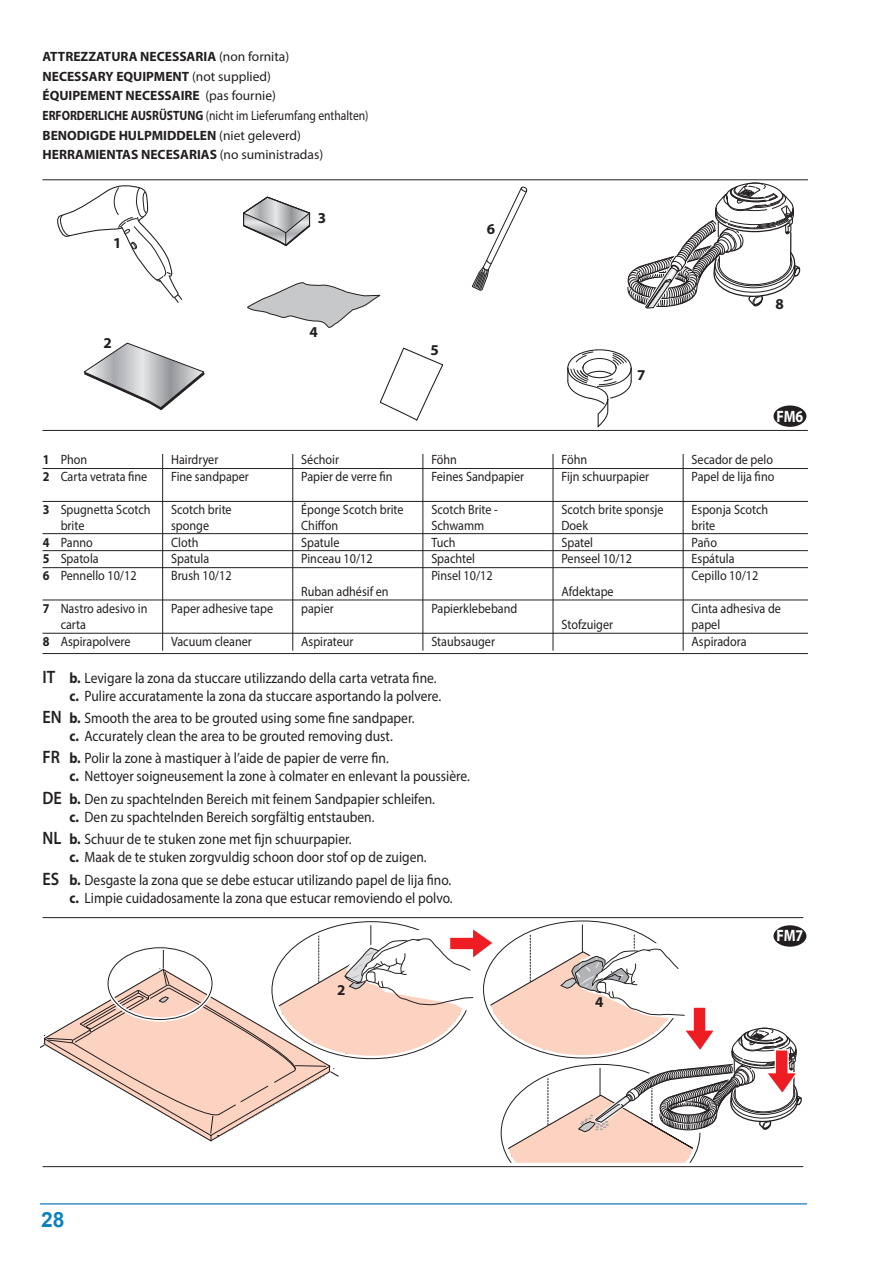
<style>
.page{position:relative;width:893px;height:1263px;background:#fff}
.page>*{position:absolute;margin:0;border:0;box-sizing:border-box;transform-origin:0 0}
.t1{font:700 21px "Arial";color:#0c81be}
.t2{font:700 16.5px "Myriad Pro";letter-spacing:-.005em;color:#fff;scale:.85 1}
.t3{font:700 15.15px "Myriad Pro";color:#231f20}
.t4{font:15px "Myriad Pro";color:#231f20;scale:.9 1}
.t5{font:700 15px "Myriad Pro";color:#231f20}
.t6{font:13.5px/16.5px "Myriad Pro";color:#231f20;scale:.9 1}
.t7{font:700 13.5px "Myriad Pro";color:#231f20}
.t8{font:13.5px "Myriad Pro";color:#231f20;scale:.86 1}
.s1{font-weight:400}
.s2{font-weight:700}
.s3{font-weight:600;font-size:18px}
</style>
<div class="page">
<hr style="left:40px;top:1203px;width:767px;height:1px;background:#3e8ec6">
<hr style="left:43px;top:430px;width:765px;height:1px;background:#231f20">
<hr style="left:43px;top:180px;width:765px;height:1px;background:#231f20">
<svg style="left:57px;top:185px;width:126px;height:118px"></svg>
<svg style="left:627px;top:182px;width:173px;height:127px"></svg>
<svg style="left:84px;top:343px;width:121px;height:67px"></svg>
<svg style="left:247px;top:282px;width:133px;height:46px"></svg>
<svg style="left:379px;top:347px;width:65px;height:74px"></svg>
<svg style="left:471px;top:186px;width:57px;height:105px"></svg>
<svg style="left:567px;top:349px;width:65px;height:79px"></svg>
<svg style="left:243px;top:196px;width:68px;height:50px"></svg>
<hr style="left:43px;top:917px;width:760px;height:1px;background:#231f20">
<svg style="left:40px;top:920px;width:766px;height:248px"></svg>
<hr style="left:162px;top:454px;width:1px;height:197px;background:#231f20">
<hr style="left:292px;top:454px;width:1px;height:197px;background:#231f20">
<hr style="left:422px;top:454px;width:1px;height:197px;background:#231f20">
<hr style="left:553px;top:454px;width:1px;height:197px;background:#231f20">
<hr style="left:683px;top:454px;width:1px;height:197px;background:#231f20">
<hr style="left:43px;top:468px;width:765px;height:1px;background:#231f20">
<hr style="left:43px;top:501px;width:765px;height:1px;background:#231f20">
<hr style="left:43px;top:533px;width:765px;height:1px;background:#231f20">
<hr style="left:43px;top:550px;width:765px;height:1px;background:#231f20">
<hr style="left:43px;top:567px;width:765px;height:1px;background:#231f20">
<hr style="left:43px;top:600px;width:765px;height:1px;background:#231f20">
<hr style="left:43px;top:633px;width:765px;height:1px;background:#231f20">
<hr style="left:43px;top:653px;width:765px;height:1px;background:#231f20">
<div style="left:773px;top:405px;width:34px;height:23px;background:#231f20;border-radius:50%"></div>
<div style="left:772px;top:404px;width:36px;height:24px;border:2px solid #fff;border-radius:50%"></div>
<div style="left:773px;top:924px;width:34px;height:23px;background:#231f20;border-radius:50%"></div>
<div style="left:772px;top:924px;width:36px;height:24px;border:2px solid #fff;border-radius:50%"></div>
<p class="t7" style="left:43px;top:48px;width:248px">ATTREZZATURA NECESSARIA <span class="s1">(non fornita)</span></p>
<p class="t7" style="left:43px;top:68px;width:230px">NECESSARY EQUIPMENT <span class="s1">(not supplied)</span></p>
<p class="t7" style="left:43px;top:87px;width:235px">ÉQUIPEMENT NECESSAIRE <span class="s1">(pas fournie)</span></p>
<p class="t8" style="left:43px;top:108px;width:381px"><span class="s2">ERFORDERLICHE AUSRÜSTUNG</span> (nicht im Lieferumfang enthalten)</p>
<p class="t7" style="left:43px;top:126px;width:260px">BENODIGDE HULPMIDDELEN <span class="s1">(niet geleverd)</span></p>
<p class="t7" style="left:43px;top:146px;width:282px">HERRAMIENTAS NECESARIAS <span class="s1">(no suministradas)</span></p>
<p class="t3" style="left:113px;top:233px;width:10px">1</p>
<p class="t3" style="left:103px;top:333px;width:10px">2</p>
<p class="t3" style="left:318px;top:208px;width:10px">3</p>
<p class="t3" style="left:310px;top:322px;width:10px">4</p>
<p class="t3" style="left:430px;top:340px;width:10px">5</p>
<p class="t3" style="left:487px;top:219px;width:10px">6</p>
<p class="t6" style="left:43px;top:451px;width:51px"><span class="s2">1</span> Phon</p>
<p class="t6" style="left:43px;top:468px;width:118px"><span class="s2">2</span> Carta vetrata fine</p>
<p class="t6" style="left:61px;top:501px;width:101px;text-indent:-18px"><span class="s2">3</span> Spugnetta Scotch brite</p>
<p class="t6" style="left:43px;top:534px;width:57px"><span class="s2">4</span> Panno</p>
<p class="t6" style="left:43px;top:550px;width:64px"><span class="s2">5</span> Spatola</p>
<p class="t6" style="left:43px;top:567px;width:106px"><span class="s2">6</span> Pennello 10/12</p>
<p class="t6" style="left:61px;top:600px;width:98px;text-indent:-18px"><span class="s2">7</span> Nastro adesivo in carta</p>
<p class="t6" style="left:43px;top:633px;width:99px"><span class="s2">8</span> Aspirapolvere</p>
<p class="t4" style="left:43px;top:668px;width:439px"><span class="s3">IT</span> <span class="s2">b.</span> Levigare la zona da stuccare utilizzando della carta vetrata fine.</p>
<p class="t4" style="left:70px;top:686px;width:415px"><span class="s2">c.</span> Pulire accuratamente la zona da stuccare asportando la polvere.</p>
<p class="t6" style="left:171px;top:451px;width:54px">Hairdryer</p>
<p class="t6" style="left:171px;top:468px;width:88px">Fine sandpaper</p>
<p class="t6" style="left:171px;top:501px;width:69px">Scotch brite</p>
<p class="t6" style="left:171px;top:517px;width:44px">sponge</p>
<p class="t6" style="left:171px;top:534px;width:32px">Cloth</p>
<p class="t6" style="left:171px;top:550px;width:44px">Spatula</p>
<p class="t6" style="left:171px;top:567px;width:69px">Brush 10/12</p>
<p class="t6" style="left:171px;top:600px;width:115px">Paper adhesive tape</p>
<p class="t6" style="left:171px;top:633px;width:91px">Vacuum cleaner</p>
<p class="t6" style="left:301px;top:451px;width:44px">Séchoir</p>
<p class="t6" style="left:301px;top:468px;width:103px">Papier de verre fin</p>
<p class="t6" style="left:301px;top:501px;width:115px">Éponge Scotch brite</p>
<p class="t6" style="left:301px;top:517px;width:43px">Chiffon</p>
<p class="t6" style="left:301px;top:534px;width:44px">Spatule</p>
<p class="t6" style="left:301px;top:550px;width:81px">Pinceau 10/12</p>
<p class="t6" style="left:301px;top:583px;width:99px">Ruban adhésif en papier</p>
<p class="t6" style="left:301px;top:633px;width:60px">Aspirateur</p>
<p class="t6" style="left:431px;top:451px;width:30px">Föhn</p>
<p class="t6" style="left:431px;top:468px;width:105px">Feines Sandpapier</p>
<p class="t6" style="left:431px;top:501px;width:76px">Scotch Brite -<br>Schwamm</p>
<p class="t6" style="left:431px;top:534px;width:29px">Tuch</p>
<p class="t6" style="left:431px;top:550px;width:50px">Spachtel</p>
<p class="t6" style="left:431px;top:567px;width:70px">Pinsel 10/12</p>
<p class="t6" style="left:431px;top:600px;width:97px">Papierklebeband</p>
<p class="t6" style="left:431px;top:633px;width:72px">Staubsauger</p>
<p class="t4" style="left:43px;top:709px;width:415px"><span class="s3">EN</span> <span class="s2">b.</span> Smooth the area to be grouted using some fine sandpaper.</p>
<p class="t4" style="left:70px;top:727px;width:361px"><span class="s2">c.</span> Accurately clean the area to be grouted removing dust.</p>
<p class="t4" style="left:43px;top:749px;width:386px"><span class="s3">FR</span> <span class="s2">b.</span> Polir la zone à mastiquer à l’aide de papier de verre fin.</p>
<p class="t4" style="left:70px;top:767px;width:446px"><span class="s2">c.</span> Nettoyer soigneusement la zone à colmater en enlevant la poussière.</p>
<p class="t4" style="left:43px;top:789px;width:438px"><span class="s3">DE</span> <span class="s2">b.</span> Den zu spachtelnden Bereich mit feinem Sandpapier schleifen.</p>
<p class="t4" style="left:70px;top:807px;width:340px"><span class="s2">c.</span> Den zu spachtelnden Bereich sorgfältig entstauben.</p>
<p class="t4" style="left:43px;top:830px;width:345px"><span class="s3">NL</span> <span class="s2">b.</span> Schuur de te stuken zone met fijn schuurpapier.</p>
<p class="t4" style="left:70px;top:848px;width:398px"><span class="s2">c.</span> Maak de te stuken zorgvuldig schoon door stof op de zuigen.</p>
<p class="t4" style="left:43px;top:870px;width:456px"><span class="s3">ES</span> <span class="s2">b.</span> Desgaste la zona que se debe estucar utilizando papel de lija fino.</p>
<p class="t4" style="left:70px;top:888px;width:427px"><span class="s2">c.</span> Limpie cuidadosamente la zona que estucar removiendo el polvo.</p>
<p class="t5" style="left:337px;top:980px;width:10px">2</p>
<p class="t3" style="left:637px;top:365px;width:10px">7</p>
<p class="t6" style="left:561px;top:451px;width:30px">Föhn</p>
<p class="t6" style="left:561px;top:468px;width:99px">Fijn schuurpapier</p>
<p class="t6" style="left:561px;top:501px;width:115px">Scotch brite sponsje</p>
<p class="t6" style="left:561px;top:517px;width:31px">Doek</p>
<p class="t6" style="left:561px;top:534px;width:37px">Spatel</p>
<p class="t6" style="left:561px;top:550px;width:80px">Penseel 10/12</p>
<p class="t6" style="left:561px;top:583px;width:60px">Afdektape</p>
<p class="t6" style="left:561px;top:616px;width:59px">Stofzuiger</p>
<p class="t3" style="left:775px;top:294px;width:10px">8</p>
<p class="t2" style="left:777px;top:405px;width:33px">FM6</p>
<p class="t6" style="left:692px;top:451px;width:92px">Secador de pelo</p>
<p class="t6" style="left:692px;top:468px;width:94px">Papel de lija fino</p>
<p class="t6" style="left:692px;top:501px;width:87px">Esponja Scotch</p>
<p class="t6" style="left:692px;top:517px;width:28px">brite</p>
<p class="t6" style="left:692px;top:534px;width:30px">Paño</p>
<p class="t6" style="left:692px;top:550px;width:49px">Espátula</p>
<p class="t6" style="left:692px;top:567px;width:76px">Cepillo 10/12</p>
<p class="t6" style="left:692px;top:600px;width:101px">Cinta adhesiva de papel</p>
<p class="t6" style="left:692px;top:633px;width:63px">Aspiradora</p>
<p class="t5" style="left:595px;top:992px;width:10px">4</p>
<p class="t2" style="left:777px;top:925px;width:33px">FM7</p>
<h1 class="t1" style="left:41px;top:1204px;width:25px">28</h1>
</div>
